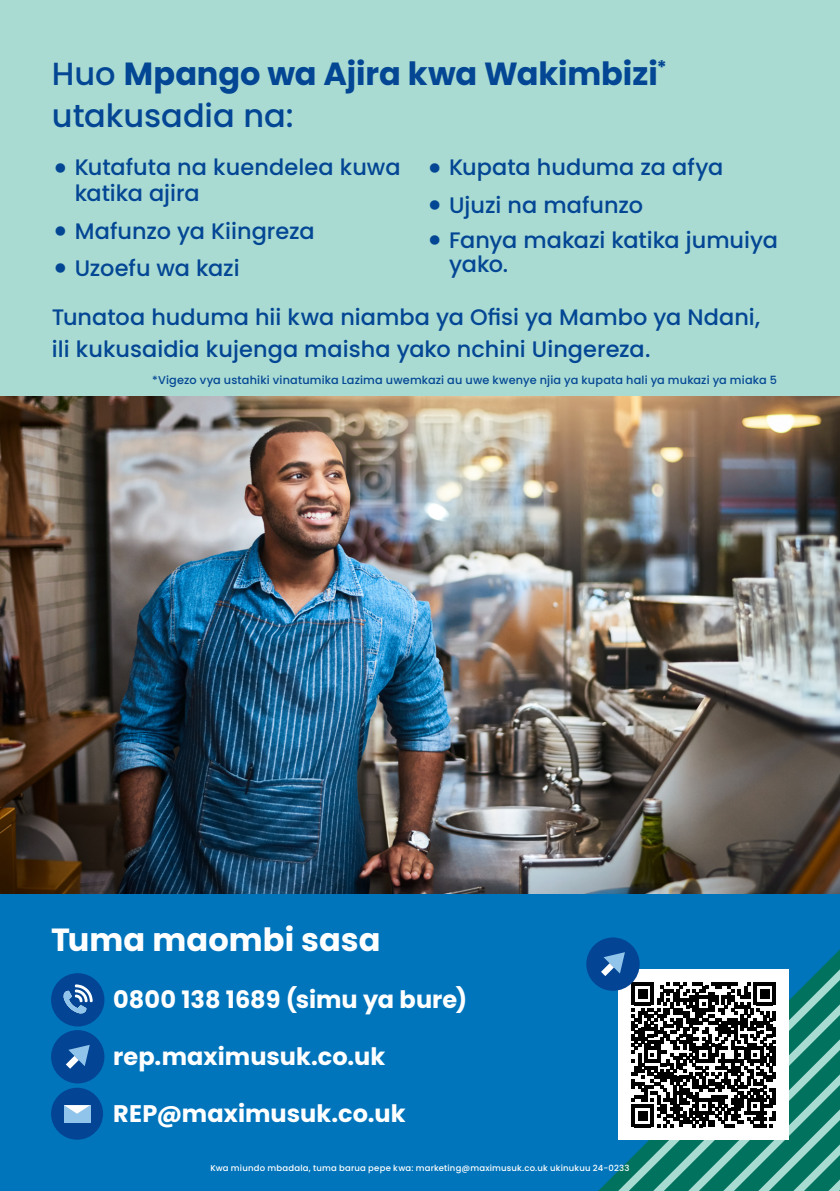
<style>
.page{position:relative;width:840px;height:1191px;background:#fff}
.page>*{position:absolute;margin:0;border:0;box-sizing:border-box;transform-origin:0 0}
.t1{font:700 32px/42px "Poppins";letter-spacing:-.005em;color:#034694}
.t2{font:700 32px "Poppins";color:#fff}
.t3{font:700 24px "Poppins";letter-spacing:.005em;color:#fff}
.t4{font:500 22.4px/26px "Poppins";color:#034694}
.t5{font:500 11.2px "Poppins";letter-spacing:.015em;color:#034694}
.t6{font:500 8.4px "Poppins";letter-spacing:.025em;color:#fff}
.s1{font-weight:500}
.s2{font-size:36px}
</style>
<div class="page">
<div style="left:0;top:0;width:839px;height:1191px;background:#a9dbd2"></div>
<div style="left:0;top:893px;width:839px;height:298px;background:#0075bc"></div>
<svg style="left:597px;top:950px;width:242px;height:241px"></svg>
<img style="left:0;top:396px;width:839px;height:497px">
<div style="left:51px;top:1087px;width:52px;height:52px;background:#034594;border-radius:50%"></div>
<div style="left:64px;top:1105px;width:26px;height:17px;background:#91c4eb"></div>
<svg style="left:64px;top:1105px;width:26px;height:8px"></svg>
<div style="left:51px;top:1030px;width:53px;height:53px;background:#034594;border-radius:50%"></div>
<svg style="left:66px;top:1045px;width:24px;height:23px"></svg>
<div style="left:51px;top:973px;width:53px;height:53px;background:#034594;border-radius:50%"></div>
<svg style="left:63px;top:984px;width:30px;height:30px"></svg>
<div style="left:618px;top:969px;width:170px;height:171px;background:#fff"></div>
<svg style="left:631px;top:982px;width:144px;height:145px"></svg>
<div style="left:586px;top:937px;width:53px;height:53px;background:#034594;border-radius:50%"></div>
<svg style="left:601px;top:952px;width:23px;height:24px"></svg>
<h1 class="t1" style="left:52px;top:53px;width:616px"><span class="s1">Huo</span> Mpango wa Ajira kwa Wakimbizi<sup>* </sup><span class="s1">utakusadia na:</span></h1>
<p class="t4" style="left:75px;top:155px;width:327px;text-indent:-23px"><span class="s2">•</span> Kutafuta na kuendelea kuwa katika ajira</p>
<p class="t4" style="left:52px;top:218px;width:264px"><span class="s2">•</span> Mafunzo ya Kiingreza</p>
<p class="t4" style="left:52px;top:255px;width:189px"><span class="s2">•</span> Uzoefu wa kazi</p>
<p class="t4" style="left:426px;top:155px;width:298px"><span class="s2">•</span> Kupata huduma za afya</p>
<p class="t4" style="left:426px;top:192px;width:218px"><span class="s2">•</span> Ujuzi na mafunzo</p>
<p class="t4" style="left:449px;top:228px;width:330px;line-height:24px;text-indent:-23px"><span class="s2">•</span> Fanya makazi katika jumuiya yako.</p>
<p class="t4" style="left:52px;top:301px;width:709px;line-height:32px">Tunatoa huduma hii kwa niamba ya Ofisi ya Mambo ya Ndani, ili kukusaidia kujenga maisha yako nchini Uingereza.</p>
<p class="t5" style="left:152px;top:374px;width:625px">*Vigezo vya ustahiki vinatumika Lazima uwemkazi au uwe kwenye njia ya kupata hali ya mukazi ya miaka 5</p>
<h1 class="t2" style="left:51px;top:920px;width:331px">Tuma maombi sasa</h1>
<p class="t3" style="left:113px;top:985px;width:355px">0800 138 1689 (simu ya bure)</p>
<p class="t3" style="left:113px;top:1042px;width:273px">rep.maximusuk.co.uk</p>
<p class="t3" style="left:113px;top:1099px;width:294px">REP@maximusuk.co.uk</p>
<p class="t6" style="left:210px;top:1163px;width:420px">Kwa miundo mbadala, tuma barua pepe kwa: marketing@maximusuk.co.uk ukinukuu 24-0233</p>
</div>
